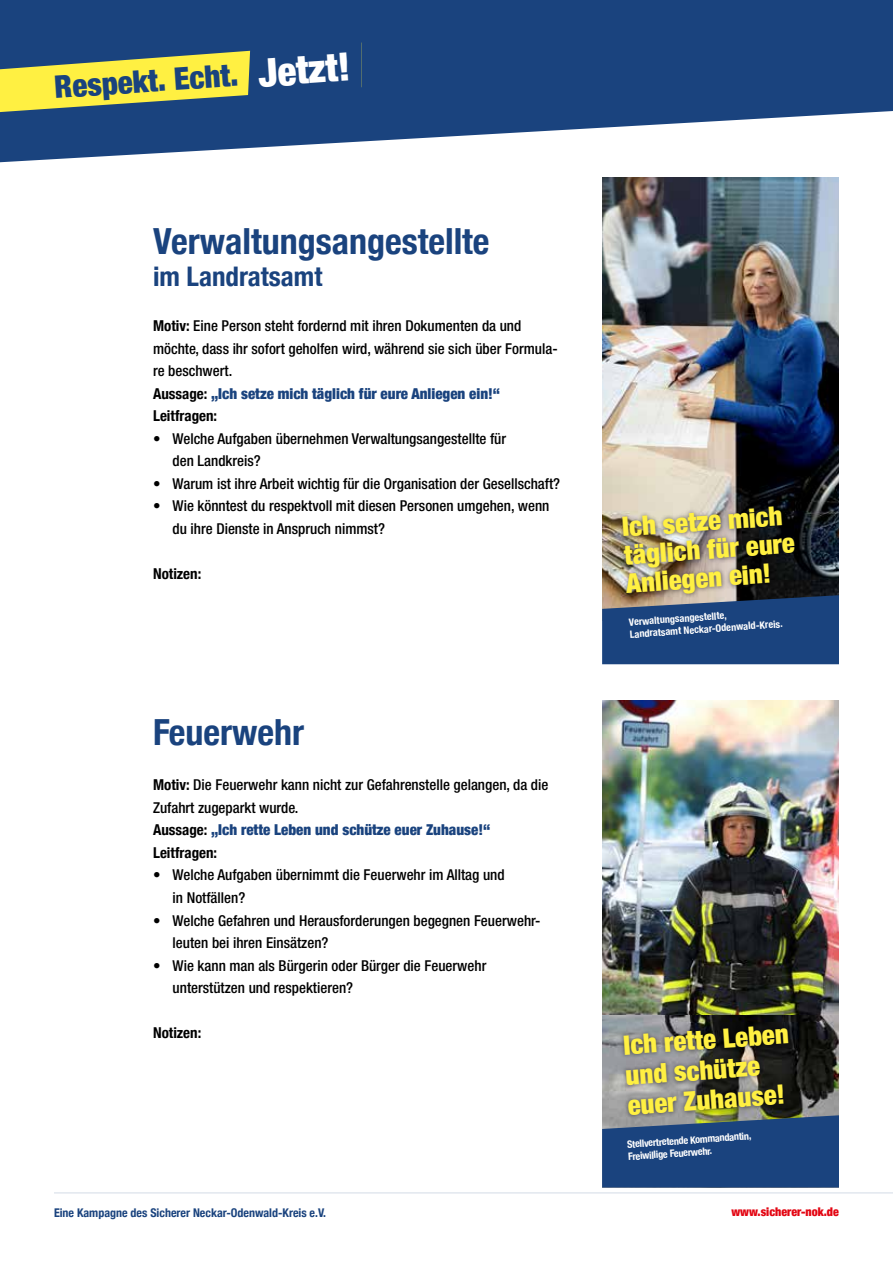
<style>
.page{position:relative;width:893px;height:1263px;background:#fff}
.page>*{position:absolute;margin:0;border:0;box-sizing:border-box;transform-origin:0 0}
.t1{font:700 condensed 36px "Helvetica Neue";color:#1a437e}
.t2{font:900 condensed 31.05px "Helvetica Neue";color:#1a437e}
.t3{font:700 condensed 27px "Helvetica Neue";color:#1a437e}
.t4{font:900 condensed 26.7px/30px "Helvetica Neue";color:#fff042}
.t5{font:500 condensed 15px/22.5px "Helvetica Neue LT Std";color:#000}
.t6{font:900 condensed 15px/22.5px "Helvetica Neue";color:#1a437e}
.t7{font:700 condensed 15px "Helvetica Neue";color:#000}
.t8{font:700 condensed 12px "Helvetica Neue";color:#1a437e}
.t9{font:900 condensed 12px "Helvetica Neue";color:#e30613}
.t10{font:700 condensed 10.2px/12.3px "Helvetica Neue";color:#fff}
.s1{font-size:39px;color:#fff}
.s2{font-family:"Helvetica Neue";font-weight:700}
.s3{font-weight:700;color:#000}
</style>
<div class="page">
<hr style="left:54px;top:1193px;width:839px;height:1px;background:#1a437e">
<img style="left:602px;top:177px;width:237px;height:418px">
<div style="left:602px;top:595px;width:237px;height:69px;background:#1a437e"></div>
<img style="left:614px;top:494px;width:198px;height:115px">
<img style="left:602px;top:1015px;width:237px;height:100px">
<div style="left:602px;top:1115px;width:237px;height:72px;background:#1a437e"></div>
<img style="left:615px;top:1015px;width:193px;height:116px">
<img style="left:602px;top:700px;width:237px;height:315px">
<svg style="left:0;top:0;width:893px;height:162px;fill:#1a437e"></svg>
<svg style="left:0;top:38px;width:361px;height:75px;background:#758866"></svg>
<h2 class="t2" style="left:53px;top:62px;width:298px;rotate:-4deg">Respekt. Echt. <span class="s1">Jetzt!</span></h2>
<h1 class="t1" style="left:153px;top:211px;width:338px">Verwaltungsangestellte</h1>
<h3 class="t3" style="left:153px;top:254px;width:171px">im Landratsamt</h3>
<p class="t5" style="left:153px;top:315px;width:406px"><span class="s2">Motiv:</span> Eine Person steht fordernd mit ihren Dokumenten da und möchte, dass ihr sofort geholfen wird, während sie sich über Formula&shy;re beschwert.</p>
<p class="t6" style="left:153px;top:381px;width:349px"><span class="s3">Aussage:</span> „Ich setze mich täglich für eure Anliegen ein!“<br><span class="s3">Leitfragen:</span></p>
<p class="t5" style="left:173px;top:427px;width:335px;text-indent:-20px">• Welche Aufgaben übernehmen Verwaltungsangestellte für den Landkreis?</p>
<p class="t5" style="left:153px;top:472px;width:409px">• Warum ist ihre Arbeit wichtig für die Organisation der Gesellschaft?</p>
<p class="t5" style="left:173px;top:495px;width:378px;text-indent:-20px">• Wie könntest du respektvoll mit diesen Personen umgehen, wenn du ihre Dienste in Anspruch nimmst?</p>
<p class="t7" style="left:153px;top:561px;width:50px">Notizen:</p>
<h1 class="t1" style="left:153px;top:703px;width:153px">Feuerwehr</h1>
<p class="t5" style="left:153px;top:774px;width:397px"><span class="s2">Motiv:</span> Die Feuerwehr kann nicht zur Gefahrenstelle gelangen, da die<br>Zufahrt zugeparkt wurde.</p>
<p class="t6" style="left:153px;top:818px;width:339px"><span class="s3">Aussage:</span> „Ich rette Leben und schütze euer Zuhause!“<br><span class="s3">Leitfragen:</span></p>
<p class="t5" style="left:173px;top:864px;width:334px;text-indent:-20px">• Welche Aufgaben übernimmt die Feuerwehr im Alltag und in Notfällen?</p>
<p class="t5" style="left:173px;top:909px;width:369px;text-indent:-20px">• Welche Gefahren und Herausforderungen begegnen Feuerwehr&shy;leuten bei ihren Einsätzen?</p>
<p class="t5" style="left:173px;top:954px;width:315px;text-indent:-20px">• Wie kann man als Bürgerin oder Bürger die Feuerwehr unterstützen und respektieren?</p>
<p class="t7" style="left:153px;top:1020px;width:50px">Notizen:</p>
<h3 class="t4" style="left:621px;top:511px;width:172px;line-height:28.2px;rotate:-4deg">Ich setze mich täglich für eure<br>Anliegen ein!</h3>
<p class="t10" style="left:628px;top:615px;width:155px;rotate:-4deg">Verwaltungsangestellte,<br>Landratsamt Neckar-Odenwald-Kreis.</p>
<h3 class="t4" style="left:622px;top:1029px;width:167px;rotate:-4deg">Ich rette Leben und schütze euer Zuhause!</h3>
<h3 class="t4" style="left:622px;top:1061px;width:167px;rotate:-4deg">Ich rette Leben und schütze euer Zuhause!</h3>
<p class="t10" style="left:627px;top:1137px;width:126px;rotate:-4deg">Stellvertretende Kommandantin,<br>Freiwillige Feuerwehr.</p>
<p class="t8" style="left:54px;top:1202px;width:274px">Eine Kampagne des Sicherer Neckar-Odenwald-Kreis e.V.</p>
<p class="t9" style="left:731px;top:1202px;width:109px">www.sicherer-nok.de</p>
</div>
